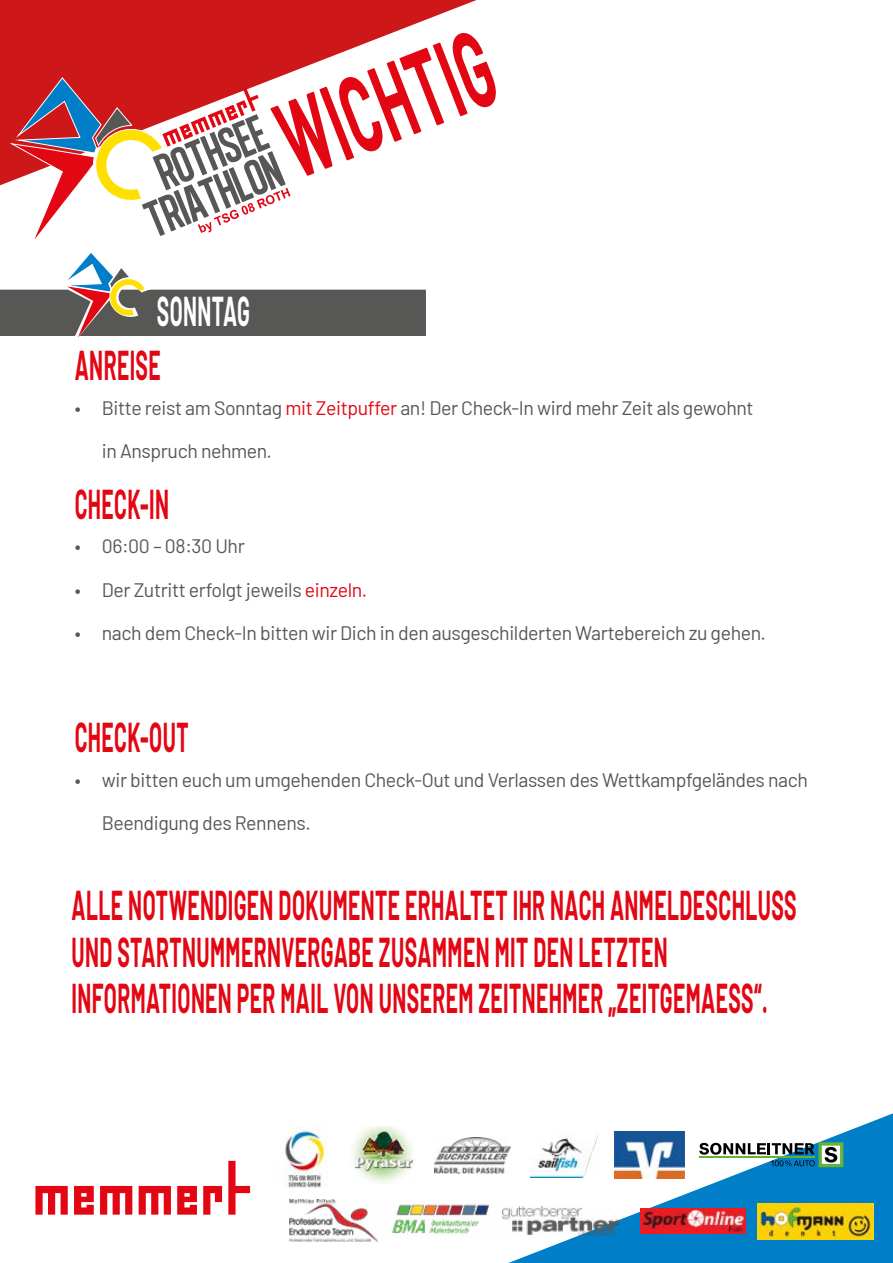
<style>
.page{position:relative;width:893px;height:1263px;background:#fff}
.page>*{position:absolute;margin:0;border:0;box-sizing:border-box;transform-origin:0 0}
.t1{font:700 109.2px "Barlow";color:#e30613;scale:.52 1}
.t2{font:700 40.8px/46.5px "Barlow";letter-spacing:.02em;color:#e30613;scale:.52 1}
.t3{font:700 40.8px "Barlow";letter-spacing:.015em;color:#fff;scale:.52 1}
.t4{font:19.5px "Barlow";letter-spacing:-.02em;color:#575756}
.s1{color:#e30613}
</style>
<div class="page">
<svg style="left:0;top:0;width:476px;height:76px;fill:#cd1719"></svg>
<svg style="left:228px;top:1113px;width:665px;height:150px"></svg>
<svg style="left:35px;top:1161px;width:215px;height:53px"></svg>
<img style="left:381px;top:1201px;width:117px;height:41px">
<img style="left:435px;top:1137px;width:75px;height:36px">
<img style="left:502px;top:1207px;width:117px;height:28px">
<img style="left:757px;top:1203px;width:117px;height:36px">
<img style="left:614px;top:1132px;width:70px;height:46px">
<img style="left:351px;top:1127px;width:63px;height:56px">
<img style="left:531px;top:1132px;width:68px;height:46px">
<img style="left:289px;top:1200px;width:88px;height:42px">
<img style="left:640px;top:1208px;width:105px;height:26px">
<img style="left:274px;top:1126px;width:57px;height:62px">
<svg style="left:0;top:76px;width:426px;height:262px"></svg>
<svg style="left:699px;top:1142px;width:144px;height:25px"></svg>
<p class="t1" style="left:253px;top:68px;width:429px;rotate:-21deg">WICHTIG</p>
<p class="t3" style="left:157px;top:281px;width:181px">SONNTAG</p>
<p class="t2" style="left:75px;top:339px;width:167px">ANREISE</p>
<p class="t4" style="left:75px;top:394px;width:680px">• Bitte reist am Sonntag <span class="s1">mit Zeitpuffer</span> an! Der Check-In wird mehr Zeit als gewohnt</p>
<p class="t4" style="left:102px;top:437px;width:172px">in Anspruch nehmen.</p>
<p class="t2" style="left:75px;top:478px;width:183px">CHECK-IN</p>
<p class="t4" style="left:75px;top:532px;width:172px">• 06:00 – 08:30 Uhr</p>
<p class="t4" style="left:75px;top:576px;width:294px">• Der Zutritt erfolgt jeweils <span class="s1">einzeln.</span></p>
<p class="t4" style="left:75px;top:619px;width:692px">• nach dem Check-In bitten wir Dich in den ausgeschilderten Wartebereich zu gehen.</p>
<p class="t2" style="left:75px;top:711px;width:220px">CHECK-OUT</p>
<p class="t4" style="left:75px;top:766px;width:735px">• wir bitten euch um umgehenden Check-Out und Verlassen des Wettkampfgeländes nach</p>
<p class="t4" style="left:102px;top:809px;width:211px">Beendigung des Rennens.</p>
<p class="t2" style="left:72px;top:879px;width:1396px">ALLE NOTWENDIGEN DOKUMENTE ERHALTET IHR NACH ANMELDESCHLUSS<br>UND STARTNUMMERNVERGABE ZUSAMMEN MIT DEN LETZTEN</p>
<p class="t2" style="left:72px;top:972px;width:1340px">INFORMATIONEN PER MAIL VON UNSEREM ZEITNEHMER „ZEITGEMAESS“.</p>
</div>
